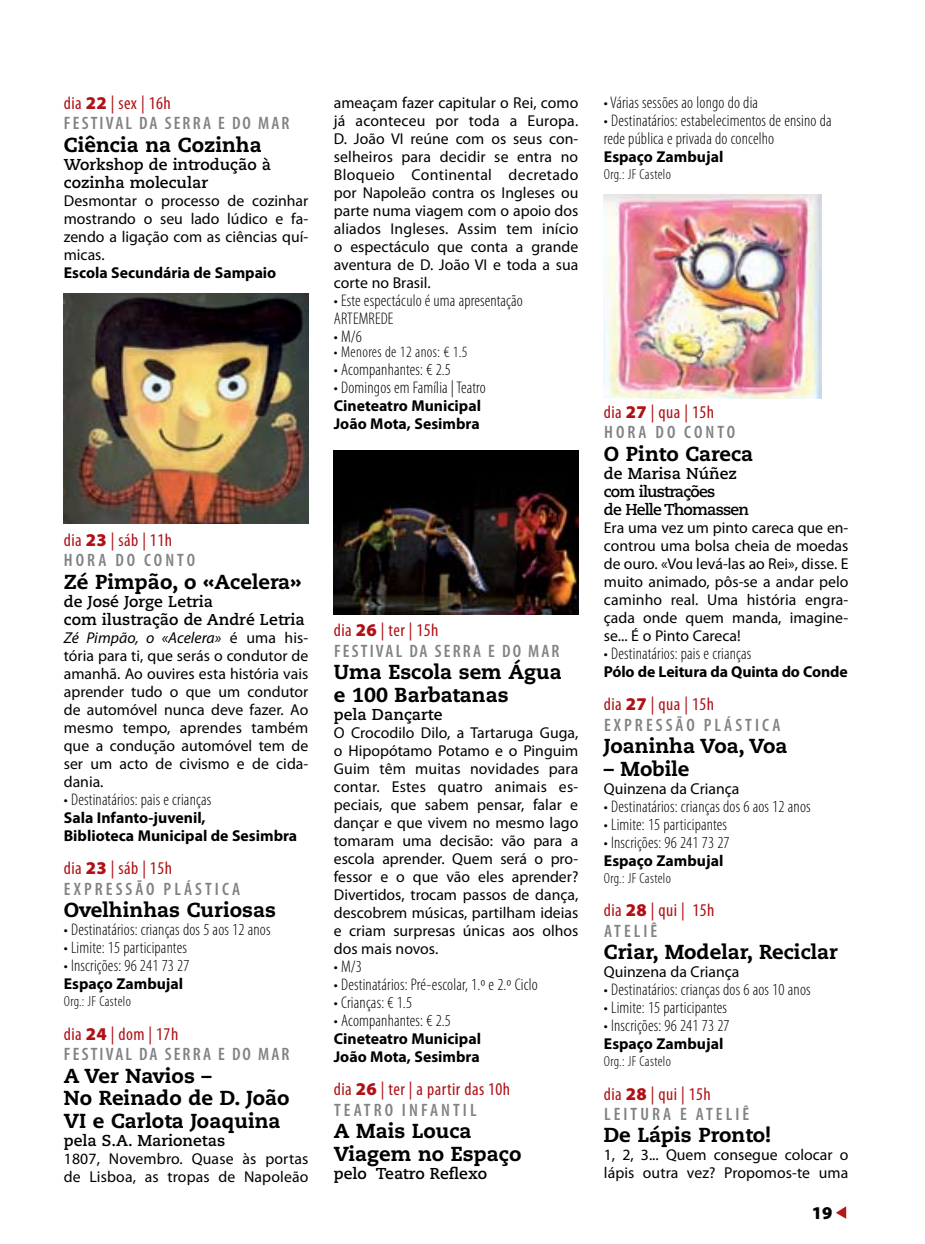
<style>
.page{position:relative;width:925px;height:1244px;background:#fff}
.page>*{position:absolute;margin:0;border:0;box-sizing:border-box;transform-origin:0 0}
.t1{font:800 20.25px/22.5px "Caecilia";color:#000}
.t2{font:condensed 18px/20.2px "Myriad Pro";letter-spacing:.025em;color:#b01116}
.t3{font:600 condensed 18px/20.2px "Myriad Pro";letter-spacing:.12em;color:#808284}
.t4{font:600 condensed 18px/20.2px "Myriad Pro";letter-spacing:.17em;color:#808284}
.t5{font:900 18px "Myriad Pro";color:#000}
.t6{font:300 condensed 16.88px/18px "Myriad Pro";letter-spacing:.01em;color:#000}
.t7{font:15.75px/18px "Myriad Pro";color:#000;text-align:justify}
.t8{font:700 15.75px/18px "Myriad Pro";color:#000}
.t9{font:700 15.75px/18px "Caecilia";color:#000}
.t10{font:700 15.75px/18px "Caecilia";letter-spacing:-.05em;color:#000}
.t11{font:300 condensed 15.75px "Myriad Pro";letter-spacing:.025em;color:#000}
.t12{font:300 condensed 14.62px "Myriad Pro";letter-spacing:.025em;color:#000}
.s1{font-weight:400;color:#b01116}
.s2{font-weight:900;font-stretch:normal;color:#b01116}
.s3{font-weight:900;font-stretch:normal}
.s4{font-weight:600;color:#808284}
.s5{font-style:italic}
</style>
<div class="page">
<svg style="left:836px;top:1206px;width:10px;height:13px"></svg>
<img style="left:64px;top:294px;width:244px;height:229px">
<img style="left:334px;top:450px;width:244px;height:164px">
<img style="left:604px;top:194px;width:217px;height:205px">
<p class="t3" style="left:64px;top:93px;width:227px"><span class="s1">dia</span> <span class="s2">22</span> <span class="s1">| sex | 16h<br></span>FESTIVAL DA SERRA E DO MAR</p>
<p class="t1" style="left:64px;top:134px;width:200px">Ciência na Cozinha</p>
<p class="t9" style="left:64px;top:156px;width:209px">Workshop de introdução à cozinha molecular</p>
<p class="t7" style="left:64px;top:191px;width:246px">Desmontar o processo de cozinhar mostrando o seu lado lúdico e fa&shy;zendo a ligação com as ciências quí&shy;micas.</p>
<p class="t8" style="left:64px;top:263px;width:214px">Escola Secundária de Sampaio</p>
<p class="t2" style="left:64px;top:529px;width:133px">dia <span class="s3">23</span> | sáb | 11h<br><span class="s4">HORA DO CONTO</span></p>
<p class="t1" style="left:64px;top:570px;width:239px">Zé Pimpão, o «Acelera»</p>
<p class="t9" style="left:64px;top:592px;width:243px">de José Jorge Letria<br>com ilustração de André Letria</p>
<p class="t7" style="left:64px;top:628px;width:246px"><span class="s5">Zé Pimpão, o «Acelera»</span> é uma his&shy;tória para ti, que serás o condutor de amanhã. Ao ouvires esta história vais aprender tudo o que um condutor de automóvel nunca deve fazer. Ao mesmo tempo, aprendes também que a condução automóvel tem de ser um acto de civismo e de cida&shy;dania.</p>
<p class="t6" style="left:64px;top:790px;width:149px">• Destinatários: pais e crianças</p>
<p class="t8" style="left:64px;top:808px;width:235px">Sala Infanto-juvenil,<br>Biblioteca Municipal de Sesimbra</p>
<p class="t2" style="left:64px;top:858px;width:110px">dia <span class="s3">23</span> | sáb | 15h<br><span class="s4">EXPRESSÃO</span></p>
<p class="t3" style="left:164px;top:878px;width:78px">PLÁSTI CA</p>
<p class="t1" style="left:64px;top:899px;width:214px">Ovelhinhas Curiosas</p>
<p class="t6" style="left:64px;top:920px;width:208px">• Destinatários: crianças dos 5 aos 12 anos</p>
<p class="t6" style="left:64px;top:938px;width:125px">• Limite: 15 participantes</p>
<p class="t6" style="left:64px;top:956px;width:127px">• Inscrições: 96 241 73 27</p>
<p class="t8" style="left:64px;top:974px;width:121px">Espaço Zambujal</p>
<p class="t12" style="left:64px;top:992px;width:69px">Org.: JF Castelo</p>
<p class="t3" style="left:64px;top:1023px;width:227px"><span class="s1">dia</span> <span class="s2">24</span> <span class="s1">| dom | 17h<br></span>FESTIVAL DA SERRA E DO MAR</p>
<p class="t1" style="left:64px;top:1064px;width:227px">A Ver Navios –<br>No Reinado de D. João<br>VI e Carlota Joaquina</p>
<p class="t9" style="left:64px;top:1131px;width:163px">pela S.A. Marionetas</p>
<p class="t7" style="left:64px;top:1149px;width:246px">1807, Novembro. Quase às portas de Lisboa, as tropas de Napoleão</p>
<p class="t7" style="left:334px;top:93px;width:246px">amea-çam fazer capitular o Rei, como já aconteceu por toda a Europa.<br>D. João VI reúne com os seus con&shy;selheiros para decidir se entra no Bloqueio Continental decretado por Napoleão contra os Ingleses ou parte numa viagem com o apoio dos aliados Ingleses. Assim tem início o espectáculo que conta a grande aventura de D. João VI e toda a sua corte no Brasil.</p>
<p class="t6" style="left:334px;top:291px;width:191px">• Este espectáculo é uma apresentação<br>ARTEMREDE</p>
<p class="t6" style="left:334px;top:327px;width:30px">• M/6</p>
<p class="t11" style="left:334px;top:343px;width:135px">• Menores de 12 anos: € 1.5</p>
<p class="t6" style="left:334px;top:361px;width:119px">• Acompanhantes: € 2.5</p>
<p class="t6" style="left:334px;top:379px;width:153px">• Domingos em Família | Teatro</p>
<p class="t8" style="left:334px;top:396px;width:149px">Cineteatro Municipal<br>João Mota, Sesimbra</p>
<p class="t3" style="left:334px;top:620px;width:227px"><span class="s1">dia</span> <span class="s2">26</span> <span class="s1">| ter | 15h<br></span>FESTIVAL DA SERRA E DO MAR</p>
<p class="t1" style="left:334px;top:661px;width:229px">Uma Escola sem Água e 100 Barbatanas</p>
<p class="t9" style="left:334px;top:705px;width:110px">pela Dançarte</p>
<p class="t7" style="left:334px;top:723px;width:246px">O Crocodilo Dilo, a Tartaruga Guga, o Hipopótamo Potamo e o Pinguim Guim têm muitas novidades para contar. Estes quatro animais es&shy;peciais, que sabem pensar, falar e dançar e que vivem no mesmo lago tomaram uma decisão: vão para a escola aprender. Quem será o pro&shy;fessor e o que vão eles aprender?<br>Divertidos, trocam passos de dança, descobrem músicas, partilham ideias e criam surpresas únicas aos olhos dos mais novos.</p>
<p class="t6" style="left:334px;top:957px;width:30px">• M/3</p>
<p class="t6" style="left:334px;top:975px;width:205px">• Destinatários: Pré-escolar, 1.º e 2.º Ciclo</p>
<p class="t6" style="left:334px;top:993px;width:80px">• Crianças: € 1.5</p>
<p class="t6" style="left:334px;top:1011px;width:119px">• Acompanhantes: € 2.5</p>
<p class="t8" style="left:334px;top:1029px;width:149px">Cineteatro Municipal<br>João Mota, Sesimbra</p>
<p class="t2" style="left:334px;top:1079px;width:178px">dia <span class="s3">26</span> | ter | a partir das 10h<br><span class="s4">TEATRO</span></p>
<p class="t3" style="left:402px;top:1099px;width:76px">INFANTIL</p>
<p class="t1" style="left:334px;top:1120px;width:189px">A Mais Louca<br>Viagem no Espaço</p>
<p class="t9" style="left:334px;top:1164px;width:155px">pelo Teatro Reflexo</p>
<p class="t6" style="left:604px;top:94px;width:156px">• Várias sessões ao longo do dia</p>
<p class="t6" style="left:604px;top:112px;width:229px">• Destinatários: estabelecimentos de ensino da rede pública e privada do concelho</p>
<p class="t8" style="left:604px;top:148px;width:121px">Espaço Zambujal</p>
<p class="t12" style="left:604px;top:166px;width:69px">Org.: JF Castelo</p>
<p class="t2" style="left:604px;top:401px;width:133px">dia <span class="s3">27</span> | qua | 15h<br><span class="s4">HORA DO CONTO</span></p>
<p class="t1" style="left:604px;top:442px;width:151px">O Pinto Careca</p>
<p class="t10" style="left:604px;top:464px;width:147px">de Marisa Núñez com ilustrações<br>de Helle Thomassen</p>
<p class="t7" style="left:604px;top:518px;width:246px">Era uma vez um pinto careca que en&shy;controu uma bolsa cheia de moedas de ouro. «Vou levá-las ao Rei», disse. E muito animado, pôs-se a andar pelo caminho real. Uma história engra&shy;çada onde quem manda, imagine&shy;se... É o Pinto Careca!</p>
<p class="t6" style="left:604px;top:644px;width:149px">• Destinatários: pais e crianças</p>
<p class="t8" style="left:604px;top:662px;width:245px">Pólo de Leitura da Quinta do Conde</p>
<p class="t2" style="left:604px;top:694px;width:112px">dia <span class="s3">27</span> | qua | 15h<br><span class="s4">EXPRESSÃO</span></p>
<p class="t3" style="left:704px;top:714px;width:78px">PLÁSTI CA</p>
<p class="t1" style="left:604px;top:735px;width:185px">Joaninha Voa, Voa</p>
<p class="t1" style="left:604px;top:757px;width:87px">– Mobile</p>
<p class="t7" style="left:604px;top:779px;width:137px">Quinzena da Criança</p>
<p class="t6" style="left:604px;top:797px;width:208px">• Destinatários: crianças dos 6 aos 12 anos</p>
<p class="t6" style="left:604px;top:815px;width:125px">• Limite: 15 participantes</p>
<p class="t6" style="left:604px;top:833px;width:127px">• Inscrições: 96 241 73 27</p>
<p class="t8" style="left:604px;top:851px;width:121px">Espaço Zambujal</p>
<p class="t12" style="left:604px;top:869px;width:69px">Org.: JF Castelo</p>
<p class="t2" style="left:604px;top:900px;width:112px">dia <span class="s3">28</span> | qui | 15h<br><span class="s4">ATELIÊ</span></p>
<p class="t1" style="left:604px;top:941px;width:235px">Criar, Modelar, Reciclar</p>
<p class="t7" style="left:604px;top:962px;width:137px">Quinzena da Criança</p>
<p class="t6" style="left:604px;top:980px;width:208px">• Destinatários: crianças dos 6 aos 10 anos</p>
<p class="t6" style="left:604px;top:998px;width:125px">• Limite: 15 participantes</p>
<p class="t6" style="left:604px;top:1016px;width:127px">• Inscrições: 96 241 73 27</p>
<p class="t8" style="left:604px;top:1034px;width:121px">Espaço Zambujal</p>
<p class="t12" style="left:604px;top:1052px;width:69px">Org.: JF Castelo</p>
<p class="t4" style="left:604px;top:1083px;width:147px"><span class="s1">dia</span> <span class="s2">28</span> <span class="s1">| qui | 15h<br></span>LEITURA E ATELIÊ</p>
<p class="t1" style="left:604px;top:1124px;width:169px">De Lápis Pronto!</p>
<p class="t7" style="left:604px;top:1146px;width:246px">1, 2, 3... Quem consegue colocar o lápis outra vez? Propomos-te uma</p>
<p class="t5" style="left:812px;top:1200px;width:22px">19</p>
</div>
